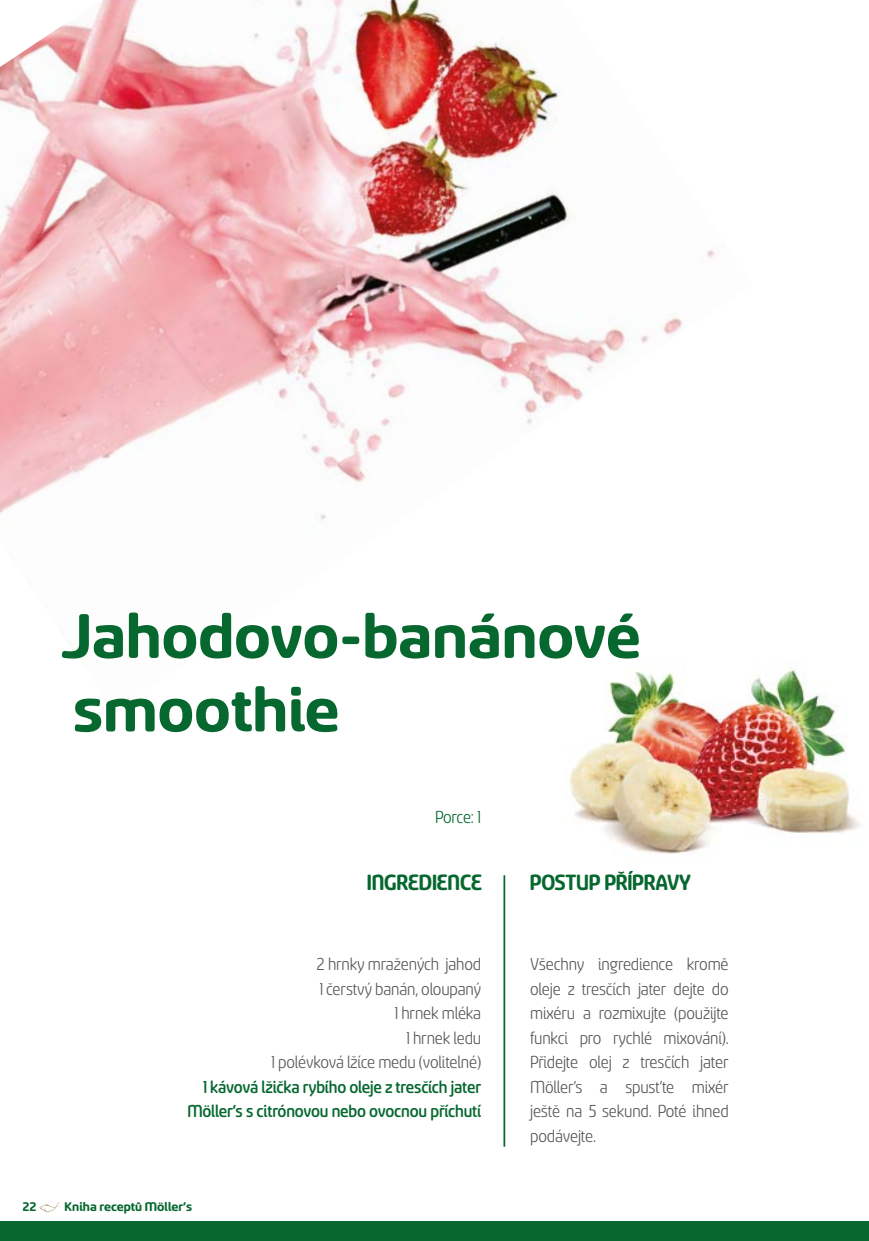
<style>
.page{position:relative;width:869px;height:1241px;background:#fff}
.page>*{position:absolute;margin:0;border:0;box-sizing:border-box;transform-origin:0 0}
.t1{font:700 70px/73.5px "Sancoale Softened";color:#06682f}
.t2{font:700 24.5px "Sancoale Softened";color:#06682f;scale:.91 1}
.t3{font:19.25px/24.5px "Sancoale Softened";letter-spacing:-.01em;color:#575756;text-align:justify;scale:.91 1}
.t4{font:500 19.25px/24.5px "Sancoale Softened";letter-spacing:-.01em;color:#06682f;text-align:right;scale:.91 1}
.t5{font:19.25px "Sancoale Softened";color:#06682f;scale:.91 1}
.t6{font:700 14px "Sancoale Softened";color:#06682f}
</style>
<div class="page">
<svg style="left:39px;top:1202px;width:20px;height:10px"></svg>
<img style="left:569px;top:668px;width:292px;height:186px">
<img style="left:0;top:0;width:752px;height:711px">
<div style="left:0;top:1220px;width:868px;height:20px;background:#06682f"></div>
<hr style="left:503px;top:875px;width:2px;height:271px;background:#06682f">
<h1 class="t1" style="left:61px;top:600px;width:581px">Jahodovo-banánové smoothie</h1>
<p class="t5" style="left:435px;top:808px;width:52px">Porce: 1</p>
<p class="t2" style="left:367px;top:870px;width:128px">INGREDIENCE</p>
<p class="t2" style="left:529px;top:870px;width:178px">POSTUP PŘÍPRAVY</p>
<p class="t3" style="left:271px;top:952px;width:232px;text-align:right">2 hrnky mražených jahod<br>1 čerstvý banán, oloupaný<br>1 hrnek mléka<br>1 hrnek ledu<br>1 polévková lžíce medu (volitelné)</p>
<p class="t4" style="left:187px;top:1074px;width:324px">1 kávová lžička rybího oleje z tresčích jater<br>Möller’s s citrónovou nebo ovocnou příchutí</p>
<p class="t6" style="left:22px;top:1199px;width:16px">22</p>
<p class="t6" style="left:64px;top:1199px;width:129px">Kniha receptů Möller’s</p>
<p class="t3" style="left:530px;top:952px;width:220px">Všechny ingredience kromě oleje z tresčích jater dejte do mixéru a rozmixujte (použijte funkci pro rychlé mixování).<br>Přidejte olej z tresčích jater Möller’s a spusťte mixér ještě na 5 sekund. Poté ihned podávejte.</p>
</div>
